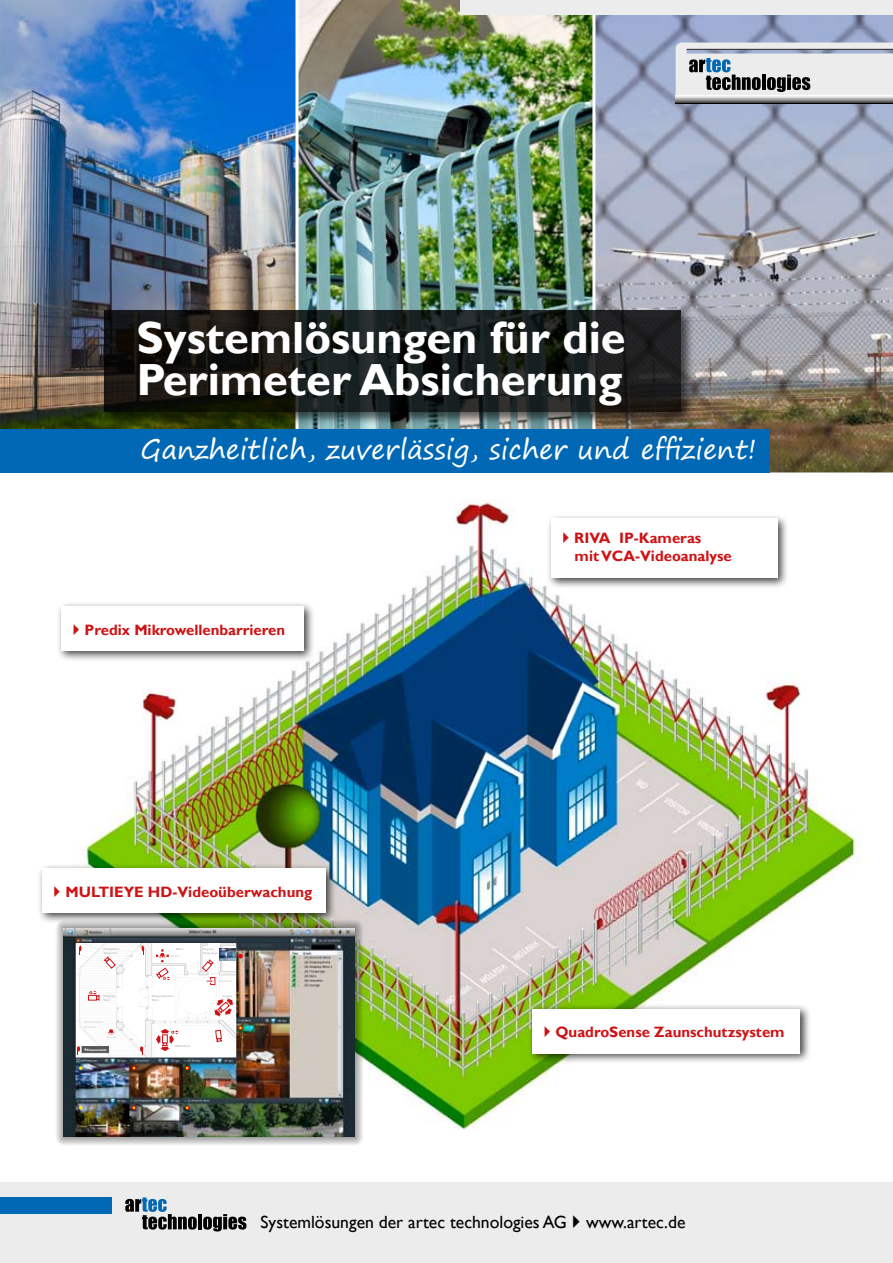
<style>
.page{position:relative;width:893px;height:1263px;background:#fff}
.page>*{position:absolute;margin:0;border:0;box-sizing:border-box;transform-origin:0 0}
.t1{font:700 45px/42px "Gill Sans";color:#fff}
.t2{font:27px "Segoe Print";color:#fff}
.t3{font:17.7px "Gill Sans";color:#000}
.t4{font:700 15px/18px "Gill Sans";color:#cd1316}
.t5{font:700 3.15px "Rockwell";color:#fff}
.t6{font:700 3px/4.3px "Rockwell";color:#c5c6c6}
.t7{font:700 3px "Rockwell";color:#d9dada}
.t8{font:700 2.85px/4.3px "Rockwell";color:#c5c6c6}
</style>
<div class="page">
<div style="left:0;top:1182px;width:893px;height:81px;background:#ececec"></div>
<img style="left:0;top:0;width:296px;height:473px">
<img style="left:296px;top:0;width:296px;height:473px">
<svg style="left:592px;top:15px;width:301px;height:458px;background:#9c9fab"></svg>
<svg style="left:676px;top:43px;width:217px;height:52px;background:#c7cace"></svg>
<svg style="left:676px;top:95px;width:217px;height:8px;background:#a9a9a9"></svg>
<hr style="left:687px;top:49px;width:206px;height:1px;background:#3c3b3a">
<div style="left:461px;top:0;width:432px;height:15px;background:#ececec"></div>
<div style="left:0;top:1197px;width:112px;height:17px;background:#0068b4"></div>
<div style="left:0;top:429px;width:770px;height:43px;background:#0068b4"></div>
<div style="left:102px;top:308px;width:596px;height:121px;background:#000;opacity:.75"></div>
<svg style="left:104px;top:310px;width:577px;height:102px;background:#181a18"></svg>
<svg style="left:125px;top:1197px;width:72px;height:32px"></svg>
<hr style="left:198px;top:1214px;width:4px;height:15px;background:#000">
<svg style="left:203px;top:1214px;width:43px;height:17px"></svg>
<img style="left:83px;top:501px;width:781px;height:629px">
<div style="left:546px;top:514px;width:250px;height:86px;background:#000;opacity:.75"></div>
<div style="left:551px;top:519px;width:227px;height:59px;background:#fff"></div>
<div style="left:527px;top:1003px;width:292px;height:72px;background:#000;opacity:.75"></div>
<div style="left:533px;top:1009px;width:267px;height:44px;background:#fff"></div>
<div style="left:56px;top:601px;width:268px;height:72px;background:#000;opacity:.75"></div>
<div style="left:62px;top:607px;width:242px;height:44px;background:#fff"></div>
<div style="left:37px;top:863px;width:309px;height:72px;background:#000;opacity:.75"></div>
<div style="left:43px;top:868px;width:283px;height:45px;background:#fff"></div>
<div style="left:54px;top:919px;width:314px;height:230px;background:#000;opacity:.75"></div>
<img style="left:64px;top:928px;width:291px;height:209px">
<svg style="left:79px;top:1066px;width:4px;height:4px"></svg>
<svg style="left:79px;top:1106px;width:4px;height:3px"></svg>
<svg style="left:132px;top:1066px;width:4px;height:4px"></svg>
<svg style="left:132px;top:1106px;width:4px;height:4px"></svg>
<svg style="left:185px;top:1066px;width:4px;height:4px"></svg>
<svg style="left:185px;top:1106px;width:4px;height:4px"></svg>
<svg style="left:76px;top:943px;width:167px;height:114px"></svg>
<h1 class="t1" style="left:137px;top:318px;width:491px">Systemlösungen für die<br>Perimeter Absicherung</h1>
<h2 class="t2" style="left:141px;top:426px;width:617px">Ganzheitlich, zuverlässig, sicher und effizient!</h2>
<p class="t4" style="left:85px;top:621px;width:202px">Predix Mikrowellenbarrieren</p>
<p class="t4" style="left:65px;top:883px;width:248px">MULTIEYE HD-Videoüberwachung</p>
<p class="t6" style="left:103px;top:946px;width:18px">Parkplätze<br>Westseite</p>
<p class="t6" style="left:103px;top:993px;width:14px">Eingang<br>West</p>
<p class="t7" style="left:84px;top:1020px;width:22px">Mikrowellen-</p>
<p class="t7" style="left:107px;top:1035px;width:11px">Alarm</p>
<p class="t5" style="left:87px;top:1048px;width:22px">Planauswahl</p>
<p class="t6" style="left:176px;top:946px;width:9px">Büro</p>
<p class="t7" style="left:170px;top:954px;width:11px">Alarm</p>
<p class="t6" style="left:152px;top:993px;width:23px">Eingangshalle<br>West</p>
<p class="t8" style="left:203px;top:946px;width:17px">Zugang<br>Tiefgarage</p>
<p class="t7" style="left:218px;top:979px;width:16px">Türöffner</p>
<p class="t6" style="left:222px;top:993px;width:12px">Treppe</p>
<p class="t6" style="left:175px;top:1044px;width:17px">Bibliothek</p>
<p class="t4" style="left:574px;top:530px;width:159px">RIVA IP-Kameras<br>mit VCA-Videoanalyse</p>
<p class="t4" style="left:555px;top:1023px;width:231px">QuadroSense Zaunschutzsystem</p>
<p class="t3" style="left:261px;top:1212px;width:427px">Systemlösungen der artec technologies AG www.artec.de</p>
</div>
